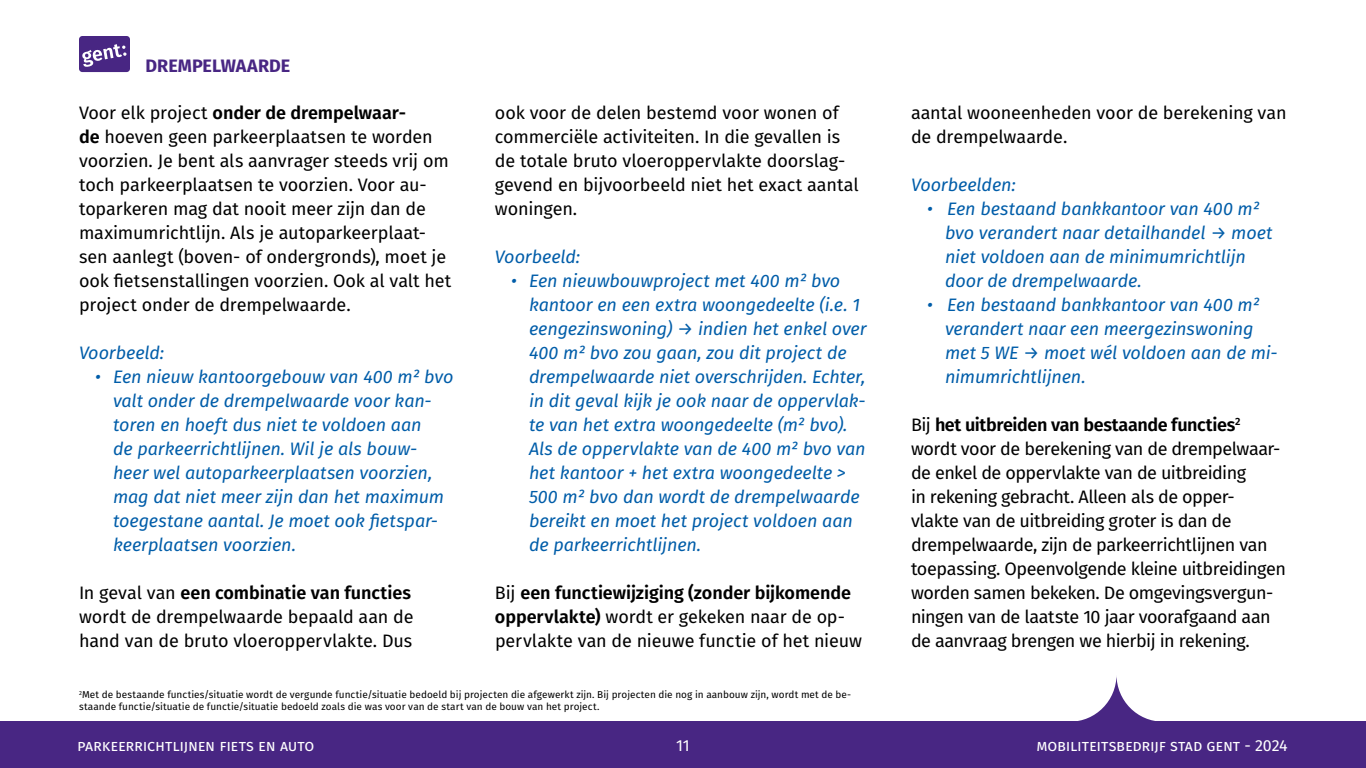
<style>
.page{position:relative;width:1366px;height:768px;background:#fff}
.page>*{position:absolute;margin:0;border:0;box-sizing:border-box;transform-origin:0 0}
.t1{font:italic 18px/24px "Fira Sans";letter-spacing:-.01em;color:#005da9}
.t2{font:18px/24px "Fira Sans";letter-spacing:-.01em;color:#000}
.t3{font:18px/24px "Fira Sans";letter-spacing:-.03em;color:#000}
.t4{font:700 18px "Fira Sans";color:#482683}
.t5{font:16px "Fira Sans";letter-spacing:-.01em;color:#fff}
.t6{font:10px/12px "Fira Sans";letter-spacing:.005em;color:#000}
.s1{font-weight:600}
</style>
<div class="page">
<svg style="left:1070px;top:676px;width:93px;height:46px"></svg>
<div style="left:0;top:722px;width:1366px;height:46px;background:#482683"></div>
<div style="left:79px;top:36px;width:51px;height:36px;background:#482683;border-radius:3px"></div>
<svg style="left:82px;top:44px;width:45px;height:23px"></svg>
<p class="t4" style="left:146px;top:50px;width:146px">DREMPELWAARDE</p>
<p class="t2" style="left:79px;top:100px;width:374px">Voor elk project <span class="s1">onder de drempelwaar-<br>de</span> hoeven geen parkeerplaatsen te worden voorzien. Je bent als aanvrager steeds vrij om toch parkeerplaatsen te voorzien. Voor au&shy;toparkeren mag dat nooit meer zijn dan de maximumrichtlijn. Als je autoparkeerplaat&shy;sen aanlegt (boven- of ondergronds), moet je ook fietsenstallingen voorzien. Ook al valt het project onder de drempelwaarde.</p>
<p class="t1" style="left:79px;top:340px;width:87px">Voorbeeld:</p>
<p class="t1" style="left:113px;top:364px;width:342px;text-indent:-18px">• Een nieuw kantoorgebouw van 400 m² bvo valt onder de drempelwaarde voor kan&shy;toren en hoeft dus niet te voldoen aan<br>de parkeerrichtlijnen. Wil je als bouw&shy;heer wel autoparkeerplaatsen voorzien, mag dat niet meer zijn dan het maximum toegestane aantal. Je moet ook fietspar&shy;keerplaatsen voorzien.</p>
<p class="t2" style="left:79px;top:580px;width:336px">In geval van <span class="s1">een combinatie van functies </span>wordt de drempelwaarde bepaald aan de hand van de bruto vloeroppervlakte. Dus</p>
<p class="t2" style="left:495px;top:100px;width:365px">ook voor de delen bestemd voor wonen of commerciële activiteiten. In die gevallen is de totale bruto vloeroppervlakte doorslag&shy;gevend en bijvoorbeeld niet het exact aantal woningen.</p>
<p class="t1" style="left:495px;top:244px;width:87px">Voorbeeld:</p>
<p class="t1" style="left:529px;top:268px;width:339px;text-indent:-18px">• Een nieuwbouwproject met 400 m² bvo kantoor en een extra woongedeelte (i.e. 1 eengezinswoning) → indien het enkel over 400 m² bvo zou gaan, zou dit project de drempelwaarde niet overschrijden. Echter, in dit geval kijk je ook naar de oppervlak&shy;te van het extra woongedeelte (m² bvo).<br>Als de oppervlakte van de 400 m² bvo van het kantoor + het extra woongedeelte &gt; 500 m² bvo dan wordt de drempelwaarde bereikt en moet het project voldoen aan de parkeerrichtlijnen.</p>
<p class="t2" style="left:495px;top:580px;width:369px">Bij <span class="s1">een functiewijziging (zonder bijkomende oppervlakte)</span> wordt er gekeken naar de op&shy;pervlakte van de nieuwe functie of het nieuw</p>
<p class="t6" style="left:79px;top:688px;width:774px"><sup>2</sup>Met de bestaande functies/situatie wordt de vergunde functie/situatie bedoeld bij projecten die afgewerkt zijn. Bij projecten die nog in aanbouw zijn, wordt met de be&shy;staande functie/situatie de functie/situatie bedoeld zoals die was voor van de start van de bouw van het project.</p>
<p class="t2" style="left:911px;top:100px;width:377px">aantal wooneenheden voor de berekening van de drempelwaarde.</p>
<p class="t1" style="left:911px;top:172px;width:106px">Voorbeelden:</p>
<p class="t1" style="left:945px;top:196px;width:329px;text-indent:-18px">• Een bestaand bankkantoor van 400 m² bvo verandert naar detailhandel → moet niet voldoen aan de minimumrichtlijn door de drempelwaarde.</p>
<p class="t1" style="left:945px;top:292px;width:334px;text-indent:-18px">• Een bestaand bankkantoor van 400 m² verandert naar een meergezinswoning met 5 WE → moet wél voldoen aan de mi&shy;nimumrichtlijnen.</p>
<p class="t3" style="left:911px;top:412px;width:377px">Bij <span class="s1">het uitbreiden van bestaande functies</span><sup>2 </sup>wordt voor de berekening van de drempelwaar&shy;de enkel de oppervlakte van de uitbreiding<br>in rekening gebracht. Alleen als de opper&shy;vlakte van de uitbreiding groter is dan de drempelwaarde, zijn de parkeerrichtlijnen van toepassing. Opeenvolgende kleine uitbreidingen worden samen bekeken. De omgevingsvergun&shy;ningen van de laatste 10 jaar voorafgaand aan de aanvraag brengen we hierbij in rekening.</p>
<p class="t5" style="left:77px;top:734px;width:239px">parkeerrichtlijnen fiets en auto</p>
<p class="t5" style="left:676px;top:734px;width:15px">11</p>
<p class="t5" style="left:1036px;top:734px;width:253px">mobiliteitsbedrijf stad gent - 2024</p>
</div>
